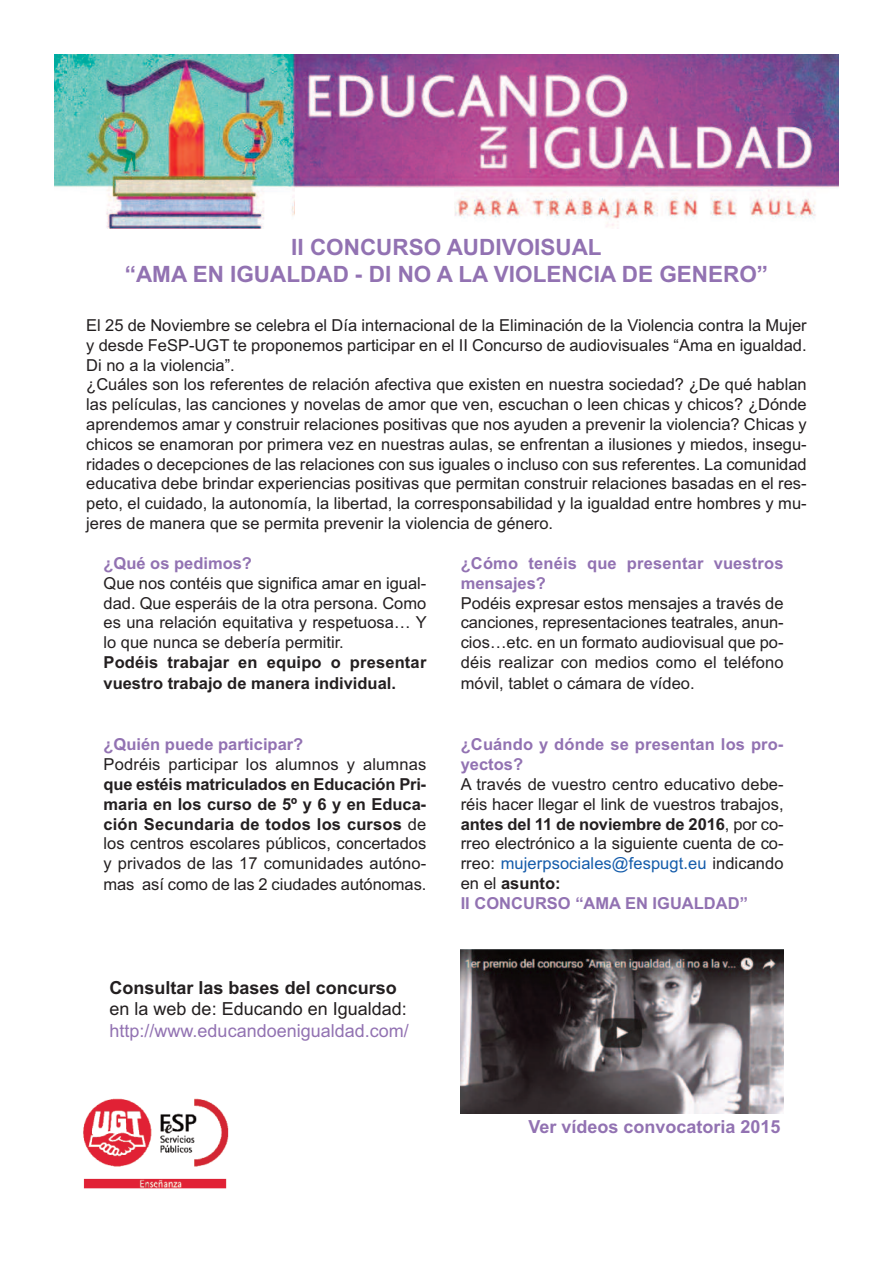
<style>
.page{position:relative;width:893px;height:1263px;background:#fff}
.page>*{position:absolute;margin:0;border:0;box-sizing:border-box;transform-origin:0 0}
.t1{font:700 22.5px/27px "Arial";color:#9272b2;text-align:center}
.t2{font:18px "Arial";color:#9272b2}
.t3{font:18px "Arial";color:#231f20}
.t4{font:700 18px "Arial";color:#231f20}
.t5{font:700 18px "Arial";color:#9272b2}
.t6{font:16.5px/19.8px "Arial";color:#231f20;text-align:justify}
.t7{font:700 16.5px/19.8px "Arial";letter-spacing:.01em;color:#9272b2}
.t8{font:700 16.5px/20.9px "Arial";color:#231f20}
.s1{font-weight:700}
.s2{color:#135baa}
.s3{font-weight:700;color:#9272b2}
</style>
<div class="page">
<img style="left:54px;top:54px;width:785px;height:175px">
<div style="left:295px;top:189px;width:159px;height:42px;background:#fff"></div>
<img style="left:461px;top:950px;width:323px;height:163px">
<img style="left:83px;top:1098px;width:146px;height:91px">
<h1 class="t1" style="left:125px;top:234px;width:645px">II CONCURSO AUDIVOISUAL<br>“AMA EN IGUALDAD - DI NO A LA VIOLENCIA DE GENERO”</h1>
<p class="t6" style="left:86px;top:315px;width:722px;text-align:left">El 25 de Noviembre se celebra el Día internacional de la Eliminación de la Violencia contra la Mujer y desde FeSP-UGT te proponemos participar en el II Concurso de audiovisuales “Ama en igualdad.<br>Di no a la violencia”.<br>¿Cuáles son los referentes de relación afectiva que existen en nuestra sociedad? ¿De qué hablan las películas, las canciones y novelas de amor que ven, escuchan o leen chicas y chicos? ¿Dónde aprendemos amar y construir relaciones positivas que nos ayuden a prevenir la violencia? Chicas y chicos se enamoran por primera vez en nuestras aulas, se enfrentan a ilusiones y miedos, insegu&shy;ridades o decepciones de las relaciones con sus iguales o incluso con sus referentes. La comunidad educativa debe brindar experiencias positivas que permitan construir relaciones basadas en el res&shy;peto, el cuidado, la autonomía, la libertad, la corresponsabilidad y la igualdad entre hombres y mu&shy;jeres de manera que se permita prevenir la violencia de género.</p>
<p class="t7" style="left:104px;top:553px;width:150px">¿Qué os pedimos?</p>
<p class="t6" style="left:104px;top:573px;width:325px">Que nos contéis que significa amar en igual&shy;dad. Que esperáis de la otra persona. Como es una relación equitativa y respetuosa… Y lo que nunca se debería permitir.</p>
<p class="t8" style="left:104px;top:652px;width:324px">Podéis trabajar en equipo o presentar vuestro trabajo de manera individual.</p>
<p class="t7" style="left:461px;top:553px;width:324px">¿Cómo tenéis que presentar vuestros mensajes?</p>
<p class="t6" style="left:461px;top:593px;width:324px">Podéis expresar estos mensajes a través de canciones, representaciones teatrales, anun&shy;cios…etc. en un formato audiovisual que po&shy;déis realizar con medios como el teléfono móvil, tablet o cámara de vídeo.</p>
<p class="t7" style="left:104px;top:735px;width:201px">¿Quién puede participar?</p>
<p class="t6" style="left:104px;top:754px;width:324px">Podréis participar los alumnos y alumnas</p>
<p class="t6" style="left:104px;top:774px;width:324px"><span class="s1">que estéis matriculados en Educación Pri&shy;maria en los curso de 5º y 6 y en Educa&shy;ción Secundaria de todos los cursos</span> de los centros escolares públicos, concertados y privados de las 17 comunidades autóno&shy;mas así como de las 2 ciudades autónomas.</p>
<p class="t4" style="left:110px;top:977px;width:289px">Consultar las bases del concurso</p>
<p class="t3" style="left:110px;top:998px;width:299px">en la web de: Educando en Igualdad:</p>
<p class="t2" style="left:110px;top:1020px;width:301px">http://www.educandoenigualdad.com/</p>
<p class="t7" style="left:461px;top:735px;width:324px">¿Cuándo y dónde se presentan los pro&shy;yectos?</p>
<p class="t6" style="left:461px;top:774px;width:324px;text-align:left">A través de vuestro centro educativo debe&shy;réis hacer llegar el link de vuestros trabajos, <span class="s1">antes del 11 de noviembre de 2016</span>, por co&shy;rreo electrónico a la siguiente cuenta de co&shy;rreo: <span class="s2">mujerpsociales@fespugt.eu</span> indicando en el <span class="s1">asunto:<br></span><span class="s3">II CONCURSO “AMA EN IGUALDAD”</span></p>
<p class="t5" style="left:528px;top:1116px;width:254px">Ver vídeos convocatoria 2015</p>
</div>
